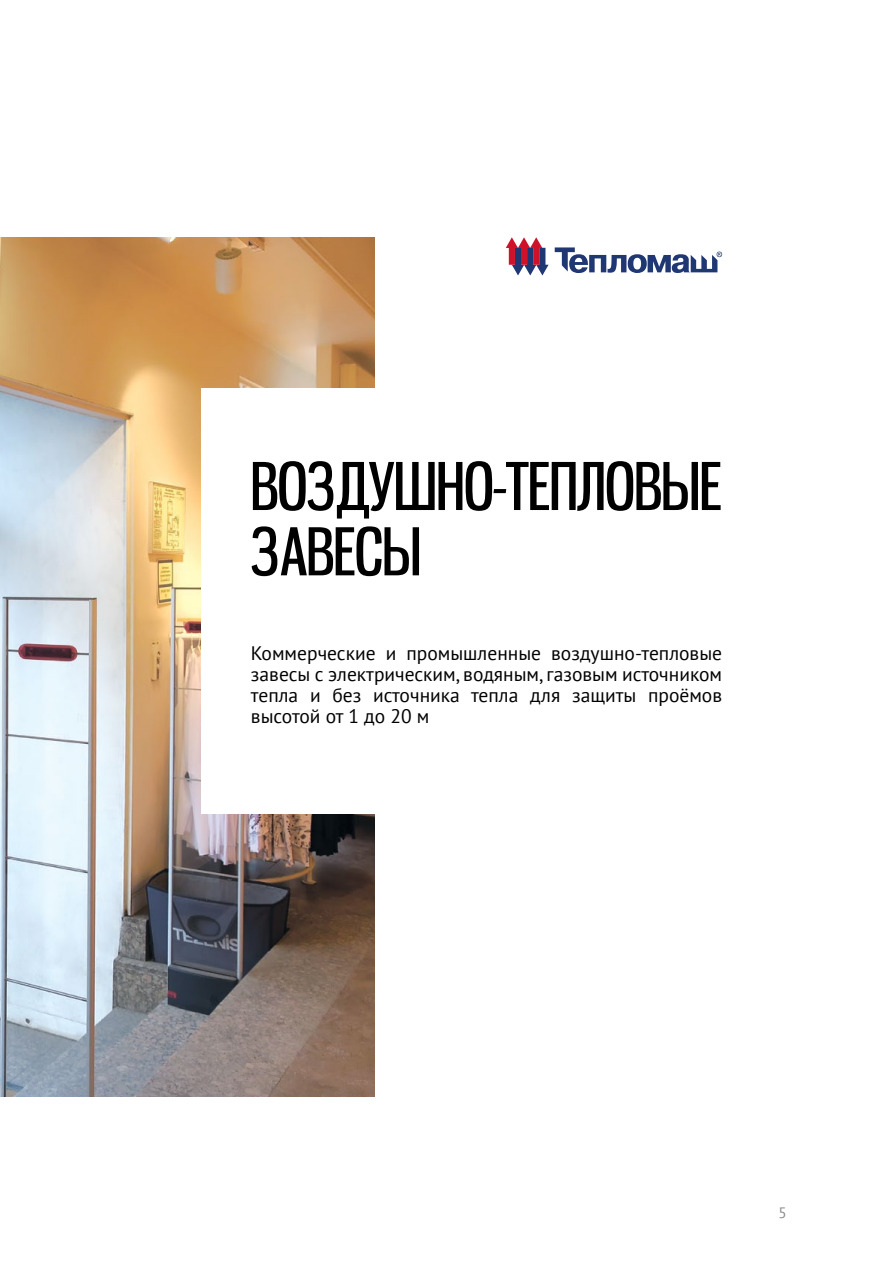
<style>
.page{position:relative;width:893px;height:1263px;background:#fff}
.page>*{position:absolute;margin:0;border:0;box-sizing:border-box;transform-origin:0 0}
.t1{font:64.5px/65.2px "Gnuolane Free Cyrillic";letter-spacing:-.02em;color:#000}
.t2{font:19.5px/21px "PT Sans";color:#000;text-align:justify}
.t3{font:15px "PT Sans";color:#868786}
</style>
<div class="page">
<img style="left:0;top:237px;width:374px;height:860px">
<div style="left:201px;top:388px;width:449px;height:426px;background:#fff"></div>
<svg style="left:555px;top:247px;width:167px;height:26px"></svg>
<svg style="left:506px;top:237px;width:43px;height:38px"></svg>
<h1 class="t1" style="left:250px;top:453px;width:473px">ВОЗДУШНО-ТЕПЛОВЫЕ<br>ЗАВЕСЫ</h1>
<p class="t2" style="left:251px;top:642px;width:473px">Коммерческие и промышленные воздушно-тепловые завесы с электрическим, водяным, газовым источником тепла и без источника тепла для защиты проёмов высотой от 1 до 20 м</p>
<p class="t3" style="left:778px;top:1203px;width:10px">5</p>
</div>
